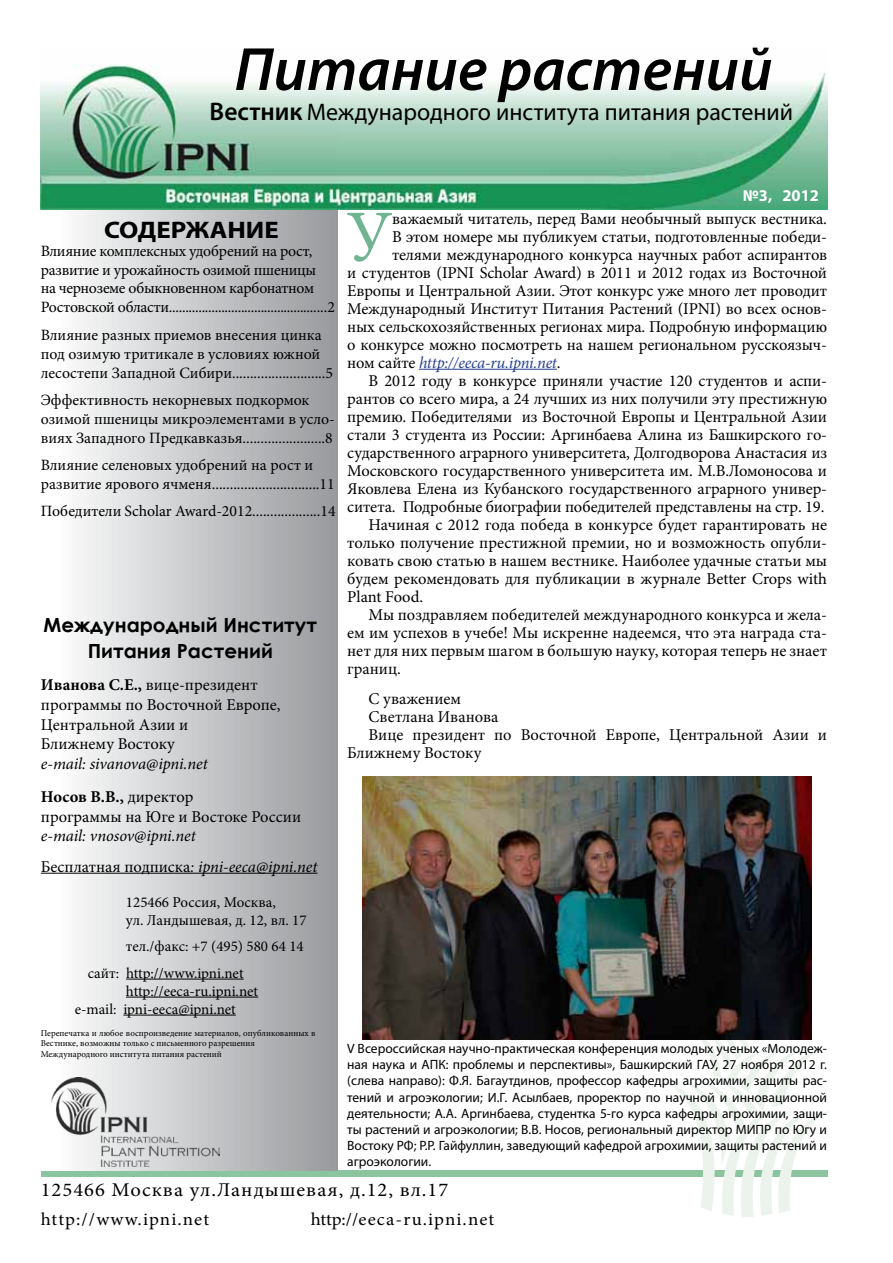
<style>
.page{position:relative;width:893px;height:1263px;background:#fff}
.page>*{position:absolute;margin:0;border:0;box-sizing:border-box;transform-origin:0 0}
.t1{font:71.85px "Minion Pro";color:#71b491}
.t2{font:italic 600 61.5px "Myriad Pro";color:#000}
.t3{font:24px "Myriad Pro";color:#000}
.t4{font:700 24px "Myriad Pro";color:#000;scale:1.12 1}
.t5{font:19.5px "Minion Pro";letter-spacing:.05em;color:#000;scale:1.05 1}
.t6{font:700 19.5px/25.2px "Century Gothic";color:#000;text-align:center}
.t7{font:18px "Minion Pro";letter-spacing:.055em;color:#000;scale:1.05 1}
.t8{font:16.5px/19.8px "Minion Pro";letter-spacing:-.005em;color:#000}
.t9{font:italic 16.5px/32.5px "Minion Pro";letter-spacing:-.005em;color:#000}
.t10{font:italic 16.5px "Minion Pro";letter-spacing:-.015em;color:#25408f}
.t11{font:700 16.5px "Myriad Pro";color:#fff}
.t12{font:15.75px/18.9px "Minion Pro";letter-spacing:-.005em;color:#000}
.t13{font:15px/18px "Minion Pro";color:#000}
.t14{font:13.5px/16.2px "Myriad Pro";color:#000;text-align:justify}
.t15{font:9px/10.8px "Minion Pro";color:#000}
.s1{font-weight:600;font-size:25.5px}
.s2{font-weight:700}
.s3{font-weight:700;font-style:normal}
.s4{font-style:normal}
.s5{font-style:normal;color:#000}
</style>
<div class="page">
<div style="left:41px;top:1171px;width:786px;height:6px;background:#8bc5a0"></div>
<div style="left:41px;top:74px;width:297px;height:1097px;background:linear-gradient(to right,#fff,#96999c)"></div>
<img style="left:51px;top:1078px;width:169px;height:88px">
<svg style="left:662px;top:1039px;width:167px;height:178px"></svg>
<hr style="left:41px;top:873px;width:276px;height:1px;background:#000">
<hr style="left:126px;top:979px;width:118px;height:1px;background:#000">
<hr style="left:126px;top:997px;width:132px;height:1px;background:#000">
<hr style="left:123px;top:1015px;width:113px;height:1px;background:#000">
<img style="left:41px;top:64px;width:786px;height:145px">
<hr style="left:419px;top:369px;width:138px;height:1px;background:#25408f">
<img style="left:362px;top:777px;width:450px;height:262px">
<h2 class="t2" style="left:234px;top:30px;width:540px">Питание растений</h2>
<h3 class="t3" style="left:210px;top:97px;width:585px"><span class="s1">Вестник</span> Международного института питания растений</h3>
<h3 class="t4" style="left:104px;top:214px;width:158px">СОДЕРЖАНИЕ</h3>
<p class="t12" style="left:41px;top:241px;width:296px">Влияние комплексных удобрений на рост, развитие и урожайность озимой пшеницы на черноземе обыкновенном карбонатном Ростовской области................................................2</p>
<p class="t12" style="left:41px;top:325px;width:294px">Влияние разных приемов внесения цинка под озимую тритикале в условиях южной лесостепи Западной Сибири..........................5</p>
<p class="t12" style="left:41px;top:390px;width:295px">Эффективность некорневых подкормок озимой пшеницы микроэлементами в усло&shy;виях Западного Предкавказья.......................8</p>
<p class="t12" style="left:41px;top:456px;width:295px">Влияние селеновых удобрений на рост и развитие ярового ячменя..............................11</p>
<p class="t12" style="left:41px;top:502px;width:296px">Победители Scholar Award-2012...................14</p>
<p class="t6" style="left:44px;top:612px;width:275px">Международный Институт<br>Питания Растений</p>
<p class="t8" style="left:41px;top:675px;width:241px"><span class="s2">Иванова С.Е.,</span> вице-президент программы по Восточной Европе,<br>Центральной Азии и<br>Ближнему Востоку</p>
<p class="t9" style="left:41px;top:748px;width:168px">e-mail: sivanova@ipni.net<br><span class="s3">Носов В.В.,</span> <span class="s4">директор</span></p>
<p class="t8" style="left:41px;top:806px;width:262px">программы на Юге и Востоке России</p>
<p class="t9" style="left:41px;top:821px;width:278px;line-height:30.2px">e-mail: vnosov@ipni.net<br><span class="s4">Бесплатная подписка</span>: ipni-eeca@ipni.net</p>
<p class="t13" style="left:126px;top:893px;width:182px">125466 Россия, Москва,<br>ул. Ландышевая, д. 12, вл. 17</p>
<p class="t13" style="left:88px;top:933px;width:218px;line-height:26.5px;text-indent:38px">тел./факс: +7 (495) 580 64 14 сайт: http://www.ipni.net</p>
<p class="t13" style="left:75px;top:982px;width:185px;text-indent:51px">http://eeca-ru.ipni.net e-mail: ipni-eeca@ipni.net</p>
<p class="t15" style="left:41px;top:1027px;width:276px">Перепечатка и любое воспроизведение материалов, опубликованных в<br>Вестнике, возможны только с письменного разрешения<br>Международного института питания растений</p>
<p class="t11" style="left:743px;top:184px;width:78px">№3, 2012</p>
<h1 class="t1" style="left:346px;top:188px;width:48px">У</h1>
<p class="t8" style="left:392px;top:208px;width:436px">важаемый читатель, перед Вами необычный выпуск вестника.</p>
<p class="t8" style="left:392px;top:226px;width:436px">В этом номере мы публикуем статьи, подготовленные победи-</p>
<p class="t8" style="left:392px;top:244px;width:436px">телями международного конкурса научных работ аспирантов</p>
<p class="t8" style="left:347px;top:262px;width:481px">и студентов (IPNI Scholar Award) в 2011 и 2012 годах из Восточной</p>
<p class="t8" style="left:347px;top:280px;width:481px">Европы и Центральной Азии. Этот конкурс уже много лет проводит</p>
<p class="t8" style="left:347px;top:298px;width:481px">Международный Институт Питания Растений (IPNI) во всех основ-</p>
<p class="t8" style="left:347px;top:316px;width:481px">ных сельскохозяйственных регионах мира. Подробную информацию</p>
<p class="t8" style="left:347px;top:334px;width:481px">о конкурсе можно посмотреть на нашем региональном русскоязыч-</p>
<p class="t10" style="left:347px;top:351px;width:215px"><span class="s5">ном сайте</span> http://eeca-ru.ipni.net<span class="s5">.</span></p>
<p class="t8" style="left:369px;top:370px;width:460px">В 2012 году в конкурсе приняли участие 120 студентов и аспи-</p>
<p class="t8" style="left:347px;top:388px;width:481px">рантов со всего мира, а 24 лучших из них получили эту престижную</p>
<p class="t8" style="left:347px;top:406px;width:481px">премию. Победителями из Восточной Европы и Центральной Азии</p>
<p class="t8" style="left:347px;top:424px;width:481px">стали 3 студента из России: Аргинбаева Алина из Башкирского го-</p>
<p class="t8" style="left:347px;top:442px;width:481px">сударственного аграрного университета, Долгодворова Анастасия из</p>
<p class="t8" style="left:347px;top:460px;width:481px">Московского государственного университета им. М.В.Ломоносова и</p>
<p class="t8" style="left:347px;top:478px;width:481px">Яковлева Елена из Кубанского государственного аграрного универ-</p>
<p class="t8" style="left:347px;top:496px;width:479px">ситета. Подробные биографии победителей представлены на стр. 19.</p>
<p class="t8" style="left:369px;top:514px;width:460px">Начиная с 2012 года победа в конкурсе будет гарантировать не</p>
<p class="t8" style="left:347px;top:532px;width:481px">только получение престижной премии, но и возможность опубли-</p>
<p class="t8" style="left:347px;top:550px;width:481px">ковать свою статью в нашем вестнике. Наиболее удачные статьи мы</p>
<p class="t8" style="left:347px;top:568px;width:481px">будем рекомендовать для публикации в журнале Better Crops with</p>
<p class="t8" style="left:347px;top:586px;width:77px">Plant Food.</p>
<p class="t8" style="left:369px;top:604px;width:460px">Мы поздравляем победителей международного конкурса и жела-</p>
<p class="t8" style="left:347px;top:622px;width:481px">ем им успехов в учебе! Мы искренне надеемся, что эта награда ста-</p>
<p class="t8" style="left:347px;top:640px;width:481px">нет для них первым шагом в большую науку, которая теперь не знает</p>
<p class="t8" style="left:347px;top:658px;width:55px">границ.</p>
<p class="t8" style="left:369px;top:689px;width:94px">С уважением</p>
<p class="t8" style="left:369px;top:707px;width:131px">Светлана Иванова</p>
<p class="t8" style="left:369px;top:725px;width:460px">Вице президент по Восточной Европе, Центральной Азии и</p>
<p class="t8" style="left:347px;top:743px;width:135px">Ближнему Востоку</p>
<p class="t14" style="left:347px;top:1040px;width:481px">V Всероссийская научно-практическая конференция молодых ученых «Молодеж&shy;ная наука и АПК: проблемы и перспективы», Башкирский ГАУ, 27 ноября 2012 г. (слева направо): Ф.Я. Багаутдинов, профессор кафедры агрохимии, защиты рас&shy;тений и агроэкологии; И.Г. Асылбаев, проректор по научной и инновационной деятельности; А.А. Аргинбаева, студентка 5-го курса кафедры агрохимии, защи&shy;ты растений и агроэкологии; В.В. Носов, региональный директор МИПР по Югу и Востоку РФ; Р.Р. Гайфуллин, заведующий кафедрой агрохимии, защиты растений и агроэкологии.</p>
<p class="t5" style="left:41px;top:1177px;width:390px">125466 Москва ул.Ландышевая, д.12, вл.17</p>
<p class="t7" style="left:41px;top:1207px;width:162px">http://www.ipni.net</p>
<p class="t7" style="left:311px;top:1207px;width:176px">http://eeca-ru.ipni.net</p>
</div>
